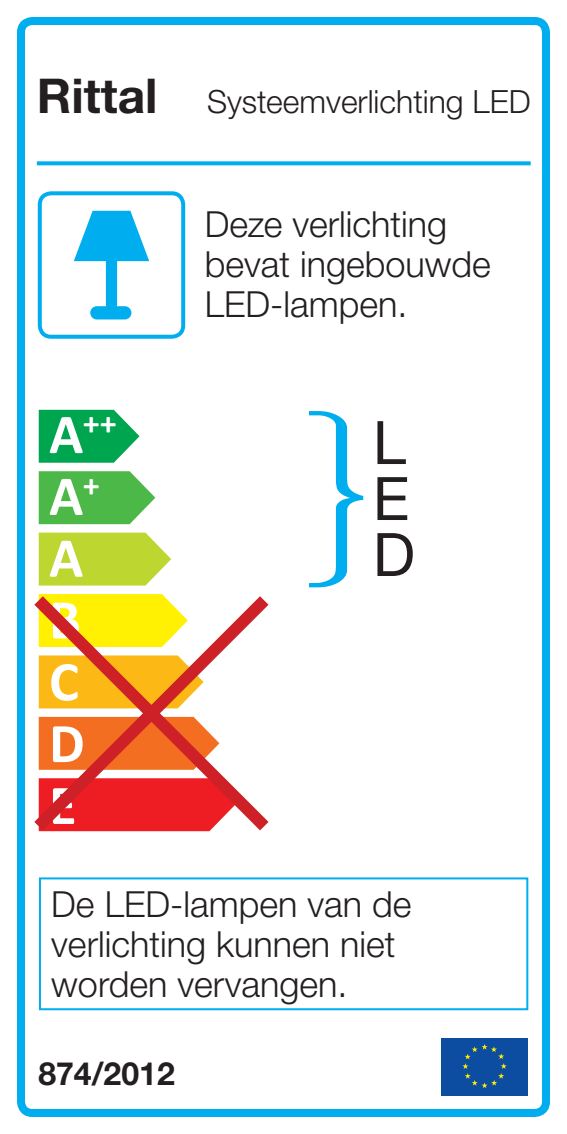
<style>
.page{position:relative;width:567px;height:1134px;background:#fff}
.page>*{position:absolute;margin:0;border:0;box-sizing:border-box;transform-origin:0 0}
.t1{font:60px/56px "Neue Helvetica For Rittal";color:#231f20}
.t2{font:700 56.4px/62px "Calibri";color:#fff}
.t3{font:300 36px/40px "Neue Helvetica For Rittal";color:#231f20}
.t4{font:700 32.8px "Calibri";color:#fff}
.t5{font:300 32px "Neue Helvetica For Rittal";color:#231f20}
.t6{font:700 32px "Neue Helvetica For Rittal";color:#231f20}
.s1{font-weight:700;font-size:48px}
.s2{font-size:56.4px}
</style>
<div class="page">
<div style="left:17px;top:17px;width:533px;height:1100px;border:8px solid #00aeef;border-radius:11px"></div>
<svg style="left:37px;top:161px;width:494px;height:4px;background:#14b4f0"></svg>
<div style="left:39px;top:877px;width:489px;height:133px;border:2px solid #00aeef"></div>
<div style="left:38px;top:191px;width:147px;height:148px;border:4px solid #00aeef;border-radius:11px"></div>
<svg style="left:39px;top:533px;width:132px;height:50px;background:#c3d942"></svg>
<svg style="left:39px;top:471px;width:116px;height:53px;background:#5fbf5c"></svg>
<svg style="left:39px;top:410px;width:101px;height:53px;background:#22b166"></svg>
<svg style="left:309px;top:411px;width:54px;height:176px"></svg>
<div style="left:441px;top:1037px;width:86px;height:58px;background:#0d4da1"></div>
<svg style="left:462px;top:1044px;width:45px;height:44px"></svg>
<svg style="left:22px;top:583px;width:247px;height:260px"></svg>
<svg style="left:74px;top:211px;width:75px;height:101px"></svg>
<div style="left:90px;top:306px;width:41px;height:13px;background:#00aeef;border-radius:7px"></div>
<p class="t5" style="left:37px;top:82px;width:495px"><span class="s1">Rittal</span> Systeemverlichting LED</p>
<p class="t4" style="left:49px;top:402px;width:69px"><span class="s2">A</span>++</p>
<h2 class="t2" style="left:49px;top:465px;width:52px">A<sup>+<br></sup>A<br>B<br>C<br>D<br>E</h2>
<p class="t3" style="left:205px;top:204px;width:288px">Deze verlichting bevat ingebouwde<br>LED-lampen.</p>
<h1 class="t1" style="left:373px;top:414px;width:44px">L<br>E<br>D</h1>
<p class="t3" style="left:51px;top:884px;width:362px">De LED-lampen van de verlichting kunnen niet worden vervangen.</p>
<p class="t6" style="left:38px;top:1054px;width:138px">874/2012</p>
</div>
